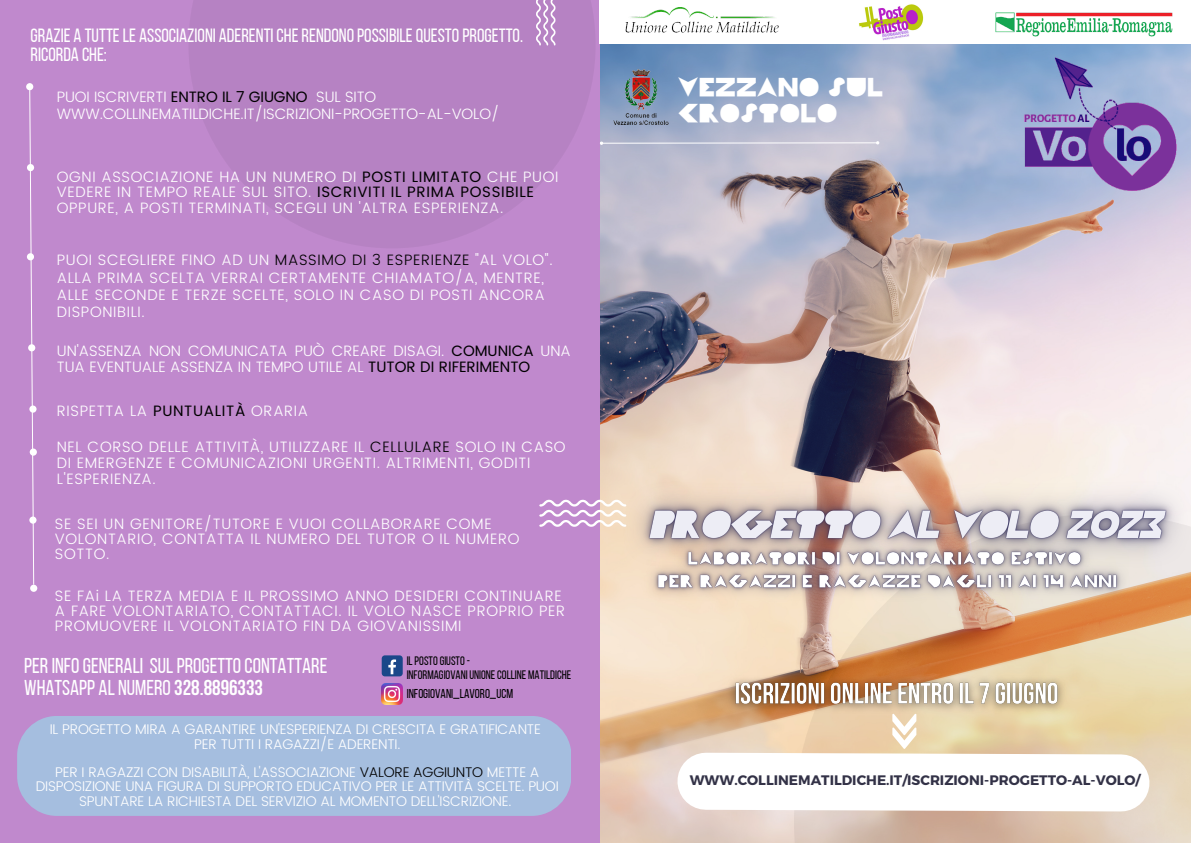
<style>
.page{position:relative;width:1191px;height:843px;background:#fff}
.page>*{position:absolute;margin:0;border:0;box-sizing:border-box;transform-origin:0 0}
.t1{font:700 27.6px/25.1px "FLIGHTSTEWARDESS";letter-spacing:.055em;color:#fff}
.t2{font:21.4px/22.5px "Bebas Neue";color:#fff}
.t3{font:19.1px/18.8px "Bebas Neue";color:#fff}
.t4{font:300 15px/15.8px "Poppins";letter-spacing:.045em;color:#fff}
.t5{font:300 15px/15.8px "Poppins";color:#fff}
.t6{font:300 15px/16.5px "Poppins";letter-spacing:-.005em;color:#fff}
.t7{font:300 14px/14.2px "Poppins";letter-spacing:-.015em;color:#fff;text-align:center}
.t8{font:700 13.8px "Montserrat";color:#333247}
.t9{font:12.8px "Bebas Neue";color:#000}
.t10{font:12.3px/13.9px "Bebas Neue";color:#000}
.s1{font-weight:400;color:#000}
.s2{color:#000}
.s3{font-weight:700}
</style>
<div class="page">
<div style="left:0;top:0;width:1190px;height:842px;background:#c089cd"></div>
<img style="left:600px;top:43px;width:590px;height:799px">
<svg style="left:793px;top:603px;width:397px;height:239px;background:#e0b88f"></svg>
<div style="left:188px;top:0;width:407px;height:248px;background:#b682c3"></div>
<svg style="left:600px;top:141px;width:279px;height:4px"></svg>
<svg style="left:29px;top:90px;width:5px;height:494px"></svg>
<div style="left:29px;top:405px;width:8px;height:7px;background:#fff;border-radius:50%"></div>
<div style="left:30px;top:448px;width:7px;height:7px;background:#fff;border-radius:50%"></div>
<div style="left:28px;top:344px;width:7px;height:7px;background:#fff;border-radius:50%"></div>
<div style="left:27px;top:164px;width:7px;height:7px;background:#fff;border-radius:50%"></div>
<div style="left:27px;top:253px;width:7px;height:7px;background:#fff;border-radius:50%"></div>
<svg style="left:539px;top:499px;width:57px;height:27px"></svg>
<svg style="left:536px;top:0;width:19px;height:45px"></svg>
<svg style="left:648px;top:723px;width:530px;height:116px;background:#eee1d3"></svg>
<div style="left:26px;top:83px;width:7px;height:7px;background:#fff;border-radius:50%"></div>
<div style="left:599px;top:0;width:591px;height:43px;background:#fff"></div>
<img style="left:859px;top:4px;width:65px;height:37px">
<img style="left:995px;top:12px;width:178px;height:25px">
<img style="left:625px;top:8px;width:153px;height:25px">
<img style="left:1006px;top:47px;width:184px;height:155px">
<img style="left:721px;top:669px;width:350px;height:56px">
<svg style="left:892px;top:713px;width:24px;height:35px"></svg>
<img style="left:606px;top:63px;width:69px;height:69px">
<img style="left:596px;top:454px;width:594px;height:149px">
<img style="left:631px;top:523px;width:512px;height:96px">
<div style="left:17px;top:715px;width:553px;height:100px;background:#a5bedf;border-radius:40px"></div>
<div style="left:29px;top:516px;width:8px;height:7px;background:#fff;border-radius:50%"></div>
<div style="left:30px;top:584px;width:7px;height:7px;background:#fff;border-radius:50%"></div>
<div style="left:381px;top:655px;width:21px;height:21px;background:#1a4789;border-radius:3px"></div>
<svg style="left:388px;top:659px;width:8px;height:15px"></svg>
<img style="left:381px;top:683px;width:21px;height:21px">
<p class="t3" style="left:31px;top:28px;width:494px">GRAZIE A TUTTELE ASSOCIAZIONI ADERENTI CHERENDONOPOSSIBILE QUESTOPROGETTO.<br>RICORDA CHE:</p>
<p class="t6" style="left:57px;top:89px;width:444px">PUOI ISCRIVERTI <span class="s1">ENTRO IL 7 GIUGNO</span> SUL SITO<br>WWW.COLLINEMATILDICHE.IT/ISCRIZIONI-PROGETTO-AL-VOLO/</p>
<p class="t4" style="left:57px;top:168px;width:503px">OGNI ASSOCIAZIONE HA UN NUMERO DI <span class="s1">POSTI LIMITATO</span> CHE PUOI<br>VEDERE IN TEMPO REALE SUL SITO. <span class="s1">ISCRIVITI IL PRIMA POSSIBILE<br></span>OPPURE, A POSTI TERMINATI, SCEGLI UN 'ALTRA ESPERIENZA.</p>
<p class="t4" style="left:57px;top:251px;width:497px;line-height:17.2px">PUOI SCEGLIERE FINO AD UN <span class="s2">MASSIMO DI 3 ESPERIENZE</span> "AL VOLO".<br>ALLA PRIMA SCELTA VERRAI CERTAMENTE CHIAMATO/A, MENTRE, ALLE SECONDE E TERZE SCELTE, SOLO IN CASO DI POSTI ANCORA DISPONIBILI.</p>
<p class="t5" style="left:57px;top:343px;width:515px">UN'ASSENZA NON COMUNICATA PUÒ CREARE DISAGI. <span class="s1">COMUNICA</span> UNA<br>TUA EVENTUALE ASSENZA IN TEMPO UTILE AL <span class="s1">TUTOR DI RIFERIMENTO</span></p>
<p class="t4" style="left:57px;top:403px;width:253px">RISPETTA LA <span class="s1">PUNTUALITÀ</span> ORARIA</p>
<p class="t4" style="left:57px;top:439px;width:510px">NEL CORSO DELLE ATTIVITÀ, UTILIZZARE IL <span class="s2">CELLULARE</span> SOLO IN CASO<br>DI EMERGENZE E COMUNICAZIONI URGENTI. ALTRIMENTI, GODITI<br>L'ESPERIENZA.</p>
<p class="t4" style="left:55px;top:516px;width:466px;line-height:15px">SE SEI UN GENITORE/TUTORE E VUOI COLLABORARE COME<br>VOLONTARIO, CONTATTA IL NUMERO DEL TUTOR O IL NUMERO<br>SOTTO.</p>
<p class="t4" style="left:55px;top:588px;width:511px;line-height:15px">SE FAi LA TERZA MEDIA E IL PROSSIMO ANNO DESIDERI CONTINUARE<br>A FARE VOLONTARIATO, CONTATTACI. IL VOLO NASCE PROPRIO PER<br>PROMUOVERE IL VOLONTARIATO FIN DA GIOVANISSIMI</p>
<p class="t10" style="left:406px;top:654px;width:166px">ILPOSTOGIUSTO-<br>INFORMAGIOVANI UNIONECOLLINE MATILDICHE</p>
<p class="t9" style="left:406px;top:688px;width:108px">INFOGIOVANI_LAVORO_UCM</p>
<h2 class="t2" style="left:24px;top:655px;width:305px">PERINFOGENERALI SULPROGETTOCONTATTARE<br>WHATSAPP AL NUMERO<span class="s3">328.8896333</span></h2>
<p class="t7" style="left:50px;top:722px;width:492px">IL PROGETTO MIRA A GARANTIRE UN'ESPERIENZA DI CRESCITA E GRATIFICANTE<br>PER TUTTI I RAGAZZI/E ADERENTI.</p>
<p class="t7" style="left:36px;top:765px;width:524px">PER I RAGAZZI CON DISABILITÀ, L'ASSOCIAZIONE <span class="s2">VALORE AGGIUNTO</span> METTE A<br>DISPOSIZIONE UNA FIGURA DI SUPPORTO EDUCATIVO PER LE ATTIVITÀ SCELTE. PUOI<br>SPUNTARE LA RICHIESTA DEL SERVIZIO AL MOMENTO DELL'ISCRIZIONE.</p>
<h1 class="t1" style="left:678px;top:77px;width:206px">VEZZANO SUL<br>CROSTOLO</h1>
<p class="t8" style="left:689px;top:770px;width:452px">WWW.COLLINEMATILDICHE.IT/ISCRIZIONI-PROGETTO-AL-VOLO/</p>
</div>
